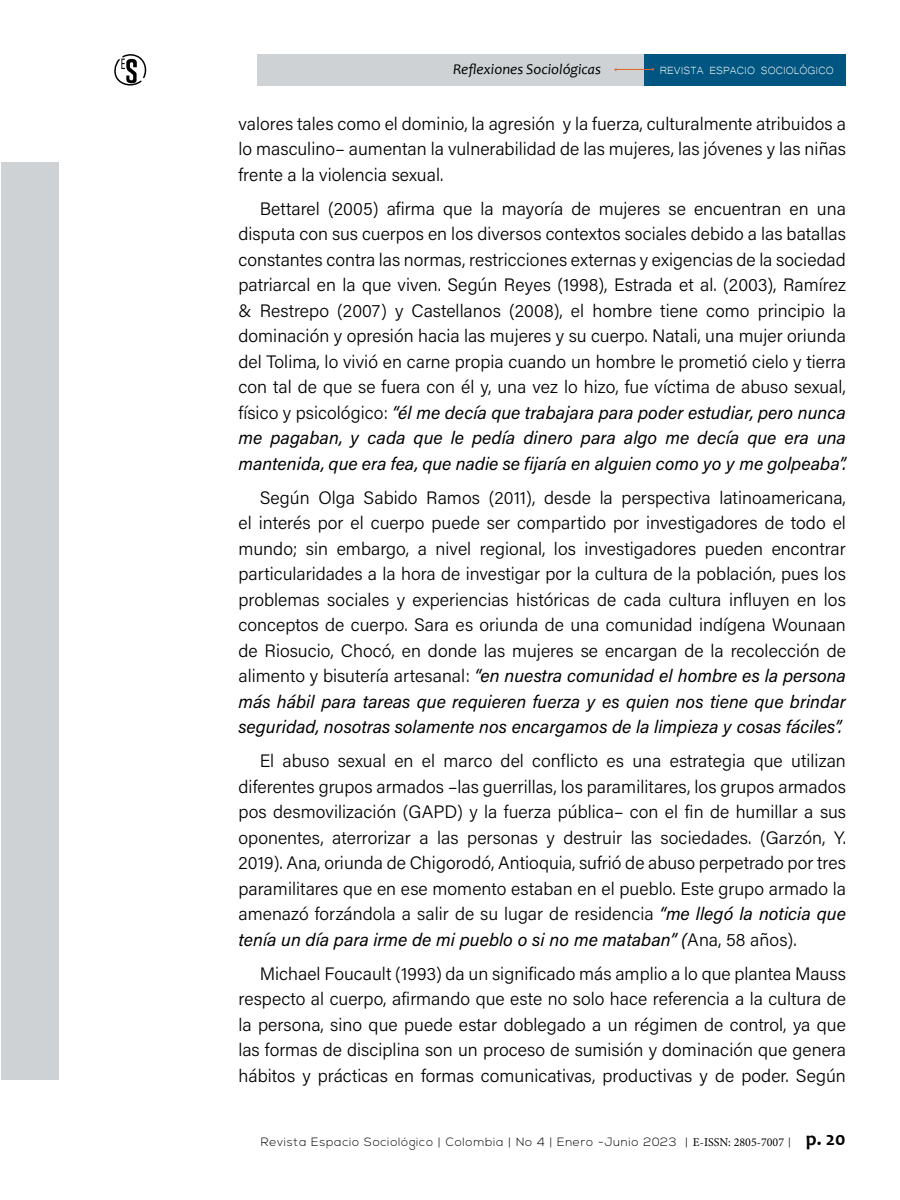
<style>
.page{position:relative;width:900px;height:1200px;background:#fff}
.page>*{position:absolute;margin:0;border:0;box-sizing:border-box;transform-origin:0 0}
.t1{font:18px/25.5px "Acumin Variable Concept";color:#000;text-align:justify}
.t2{font:15.45px "Myriad Pro";color:#000;scale:.61 1}
.t3{font:italic 15px "Candara";color:#000}
.t4{font:13.5px "Microsoft Yi Baiti";color:#fff}
.t5{font:300 12px "Nexa";letter-spacing:.06em;color:#000}
.s1{font-family:"Minion Pro";font-weight:400}
.s2{font-family:"Candara";font-weight:700;font-size:19.5px}
</style>
<div class="page">
<div style="left:257px;top:54px;width:387px;height:32px;background:#ced2d4"></div>
<div style="left:644px;top:54px;width:202px;height:32px;background:#005681"></div>
<hr style="left:615px;top:69px;width:38px;height:1px;background:#e2672c">
<svg style="left:114px;top:54px;width:33px;height:32px"></svg>
<div style="left:1px;top:162px;width:58px;height:918px;background:#ced2d4"></div>
<p class="t2" style="left:121px;top:55px;width:9px">E</p>
<p class="t3" style="left:453px;top:60px;width:150px">Reflexiones Sociológicas</p>
<p class="t4" style="left:660px;top:62px;width:176px">REVISTA ESPACIO SOCIOLÓGICO</p>
<p class="t1" style="left:238px;top:110px;width:609px">valores tales como el dominio, la agresión y la fuerza, culturalmente atribuidos a lo masculino– aumentan la vulnerabilidad de las mujeres, las jóvenes y las niñas frente a la violencia sexual.</p>
<p class="t1" style="left:238px;top:195px;width:609px;text-indent:21px">Bettarel (2005) afirma que la mayoría de mujeres se encuentran en una disputa con sus cuerpos en los diversos contextos sociales debido a las batallas constantes contra las normas, restricciones externas y exigencias de la sociedad patriarcal en la que viven. Según Reyes (1998), Estrada et al. (2003), Ramírez &amp; Restrepo (2007) y Castellanos (2008), el hombre tiene como principio la dominación y opresión hacia las mujeres y su cuerpo. Natali, una mujer oriunda del Tolima, lo vivió en carne propia cuando un hombre le prometió cielo y tierra con tal de que se fuera con él y, una vez lo hizo, fue víctima de abuso sexual, físico y psicológico: “él me decía que trabajara para poder estudiar, pero nunca me pagaban, y cada que le pedía dinero para algo me decía que era una mantenida, que era fea, que nadie se fijaría en alguien como yo y me golpeaba”.</p>
<p class="t1" style="left:238px;top:484px;width:609px;text-indent:21px">Según Olga Sabido Ramos (2011), desde la perspectiva latinoamericana, el interés por el cuerpo puede ser compartido por investigadores de todo el mundo; sin embargo, a nivel regional, los investigadores pueden encontrar particularidades a la hora de investigar por la cultura de la población, pues los problemas sociales y experiencias históricas de cada cultura influyen en los conceptos de cuerpo. Sara es oriunda de una comunidad indígena Wounaan de Riosucio, Chocó, en donde las mujeres se encargan de la recolección de alimento y bisutería artesanal: “en nuestra comunidad el hombre es la persona más hábil para tareas que requieren fuerza y es quien nos tiene que brindar seguridad, nosotras solamente nos encargamos de la limpieza y cosas fáciles”.</p>
<p class="t1" style="left:238px;top:748px;width:609px;text-indent:21px">El abuso sexual en el marco del conflicto es una estrategia que utilizan diferentes grupos armados –las guerrillas, los paramilitares, los grupos armados pos desmovilización (GAPD) y la fuerza pública– con el fin de humillar a sus oponentes, aterrorizar a las personas y destruir las sociedades. (Garzón, Y.<br>2019). Ana, oriunda de Chigorodó, Antioquia, sufrió de abuso perpetrado por tres paramilitares que en ese momento estaban en el pueblo. Este grupo armado la amenazó forzándola a salir de su lugar de residencia “me llegó la noticia que tenía un día para irme de mi pueblo o si no me mataban” (Ana, 58 años).</p>
<p class="t1" style="left:238px;top:960px;width:609px;text-indent:21px">Michael Foucault (1993) da un significado más amplio a lo que plantea Mauss respecto al cuerpo, afirmando que este no solo hace referencia a la cultura de la persona, sino que puede estar doblegado a un régimen de control, ya que las formas de disciplina son un proceso de sumisión y dominación que genera hábitos y prácticas en formas comunicativas, productivas y de poder. Según</p>
<p class="t5" style="left:261px;top:1135px;width:586px">Revista Espacio Sociológico | Colombia | No 4 | Enero -Junio 2023 | <span class="s1">E-ISSN: 2805-7007</span> | <span class="s2">p. 20</span></p>
</div>
